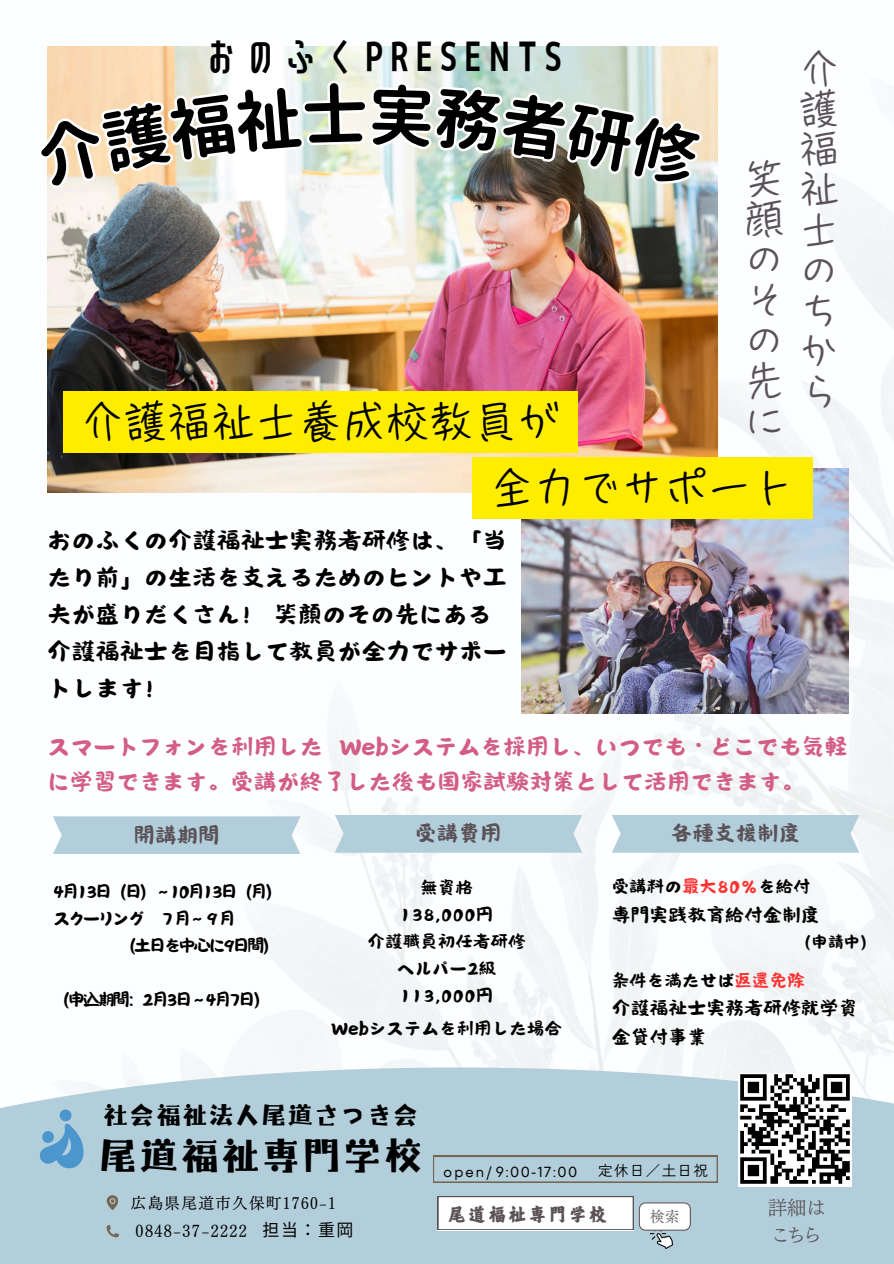
<style>
.page{position:relative;width:894px;height:1264px;background:#fff}
.page>*{position:absolute;margin:0;border:0;box-sizing:border-box;transform-origin:0 0}
.t1{font:43.65px "TT Cook Hand R";color:#000}
.t2{font:41.25px "Canva Playful Bold JP";letter-spacing:.085em;color:#000}
.t3{font:40.5px/40.3px "TT Cook Hand R";color:#5a5257}
.t4{font:40.05px "Senobi Gothic Bold";color:#000}
.t5{font:26.85px/37.2px "Canva Duo JP";color:#000}
.t6{font:26.7px "Canva Playful Bold JP";letter-spacing:.085em;color:#000}
.t7{font:25.5px/34.8px "Canva Duo JP";color:#d35d83}
.t8{font:24px "Canva Duo JP";color:#5a5257}
.t9{font:22.35px "Canva Ink Dance Gold Label JP";color:#5a5257}
.t10{font:21px/29.2px "Canva Duo JP";color:#000}
.t11{font:19.5px/27px "Canva Duo JP";color:#000;text-align:center}
.t12{font:19.5px "Canva Duo JP";letter-spacing:-.135em;color:#000}
.t13{font:19.5px/27px "TEST UD Mincho L";color:#5a5257}
.t14{font:18px "Canva Duo JP";color:#000}
.t15{font:16.95px "Noto Sans CJ Ksc";color:#000}
.t16{font:16.2px "TT UD Mincho M";letter-spacing:.08em;color:#000}
.t17{font:15.6px "TT UD Mincho M";letter-spacing:.08em;color:#000}
.t18{font:15px "Canva Tsuku A Old Min Pr 6 N R";color:#5a5257}
.t19{font:14.55px "TT Fors";letter-spacing:.12em;color:#000}
.t20{font:14.55px "Zen Kaku Gothic New";letter-spacing:.09em;color:#000}
.s1{color:#ff3131}
</style>
<div class="page">
<img style="left:47px;top:46px;width:846px;height:1021px">
<div style="left:0;top:1067px;width:893px;height:196px;background:#b3cedb"></div>
<img style="left:48px;top:47px;width:669px;height:445px">
<div style="left:611px;top:814px;width:248px;height:38px;background:#b3cedb"></div>
<div style="left:334px;top:814px;width:248px;height:38px;background:#b3cedb"></div>
<div style="left:53px;top:816px;width:247px;height:38px;background:#b3cedb"></div>
<img style="left:39px;top:1109px;width:45px;height:60px">
<svg style="left:107px;top:1195px;width:11px;height:14px"></svg>
<svg style="left:107px;top:1225px;width:12px;height:12px"></svg>
<svg style="left:433px;top:1155px;width:284px;height:27px"></svg>
<img style="left:521px;top:469px;width:326px;height:244px">
<img style="left:650px;top:1230px;width:22px;height:18px">
<svg style="left:437px;top:1196px;width:253px;height:34px;background:#eeeff0"></svg>
<img style="left:738px;top:1073px;width:113px;height:113px">
<div style="left:63px;top:391px;width:514px;height:61px;background:#ffed00"></div>
<div style="left:472px;top:457px;width:340px;height:62px;background:#ffed00"></div>
<img style="left:47px;top:46px;width:662px;height:265px">
<p class="t4" style="left:200px;top:29px;width:366px">おのふくPRESENTS</p>
<h6 class="t3" style="left:743px;top:158px;width:42px;text-align:justify">笑顔のその先に</h6>
<h3 class="t1" style="left:80px;top:399px;width:481px">介護福祉士養成校教員が</h3>
<p class="t1" style="left:489px;top:466px;width:307px">全力でサポート</p>
<h4 class="t5" style="left:47px;top:521px;width:461px">おのふくの介護福祉士実務者研修は、「当たり前」の生活を支えるためのヒントや工夫が盛りだくさん！笑顔のその先にある介護福祉士を目指して教員が全力でサポートします！</h4>
<h6 class="t3" style="left:798px;top:48px;width:42px">介護福祉士のちから</h6>
<h6 class="t7" style="left:47px;top:729px;width:801px">スマートフォンを利用した Webシステムを採用し、いつでも・どこでも気軽に学習できます。受講が終了した後も国家試験対策として活用できます。</h6>
<h4 class="t8" style="left:133px;top:822px;width:88px">開講期間</h4>
<h4 class="t8" style="left:415px;top:821px;width:88px">受講費用</h4>
<h5 class="t8" style="left:670px;top:821px;width:131px">各種支援制度</h5>
<h3 class="t12" style="left:53px;top:881px;width:231px">4月13日（日）～ 10月13日（月）</h3>
<h3 class="t12" style="left:53px;top:908px;width:185px">スクーリング ７月～９月</h3>
<h3 class="t12" style="left:119px;top:935px;width:162px">（土日を中心に9日間）</h3>
<h1 class="t12" style="left:53px;top:989px;width:219px">（申込期間：2月3日～ 4月7日）</h1>
<h3 class="t11" style="left:367px;top:873px;width:159px">無資格<br>138,000円<br>介護職員初任者研修ヘルパー2級<br>113,000円</h3>
<h3 class="t11" style="left:331px;top:1014px;width:232px">Webシステムを利用した場合</h3>
<p class="t6" style="left:104px;top:1101px;width:315px">社会福祉法人尾道さつき会</p>
<h3 class="t11" style="left:611px;top:873px;width:200px">受講料の<span class="s1">最大80％</span>を給付</h3>
<h3 class="t10" style="left:611px;top:900px;width:209px">専門実践教育給付金制度</h3>
<h3 class="t14" style="left:795px;top:932px;width:82px">（申請中）</h3>
<p class="t11" style="left:611px;top:966px;width:194px">条件を満たせば<span class="s1">返還免除</span></p>
<p class="t10" style="left:611px;top:993px;width:247px">介護福祉士実務者研修就学資金貸付事業</p>
<h2 class="t2" style="left:100px;top:1134px;width:323px">尾道福祉専門学校</h2>
<h5 class="t17" style="left:131px;top:1194px;width:207px">広島県尾道市久保町1760-1</h5>
<h5 class="t16" style="left:136px;top:1222px;width:113px">0848-37-2222</h5>
<h6 class="t15" style="left:262px;top:1216px;width:89px">担当： 重岡</h6>
<h6 class="t19" style="left:443px;top:1161px;width:135px">open/ 9:00-17:00</h6>
<h6 class="t20" style="left:598px;top:1159px;width:111px">定休日／土日祝</h6>
<p class="t9" style="left:446px;top:1204px;width:163px">尾道福祉専門学校</p>
<p class="t18" style="left:649px;top:1208px;width:31px">検索</p>
<p class="t13" style="left:767px;top:1194px;width:59px">詳細はこちら</p>
</div>
